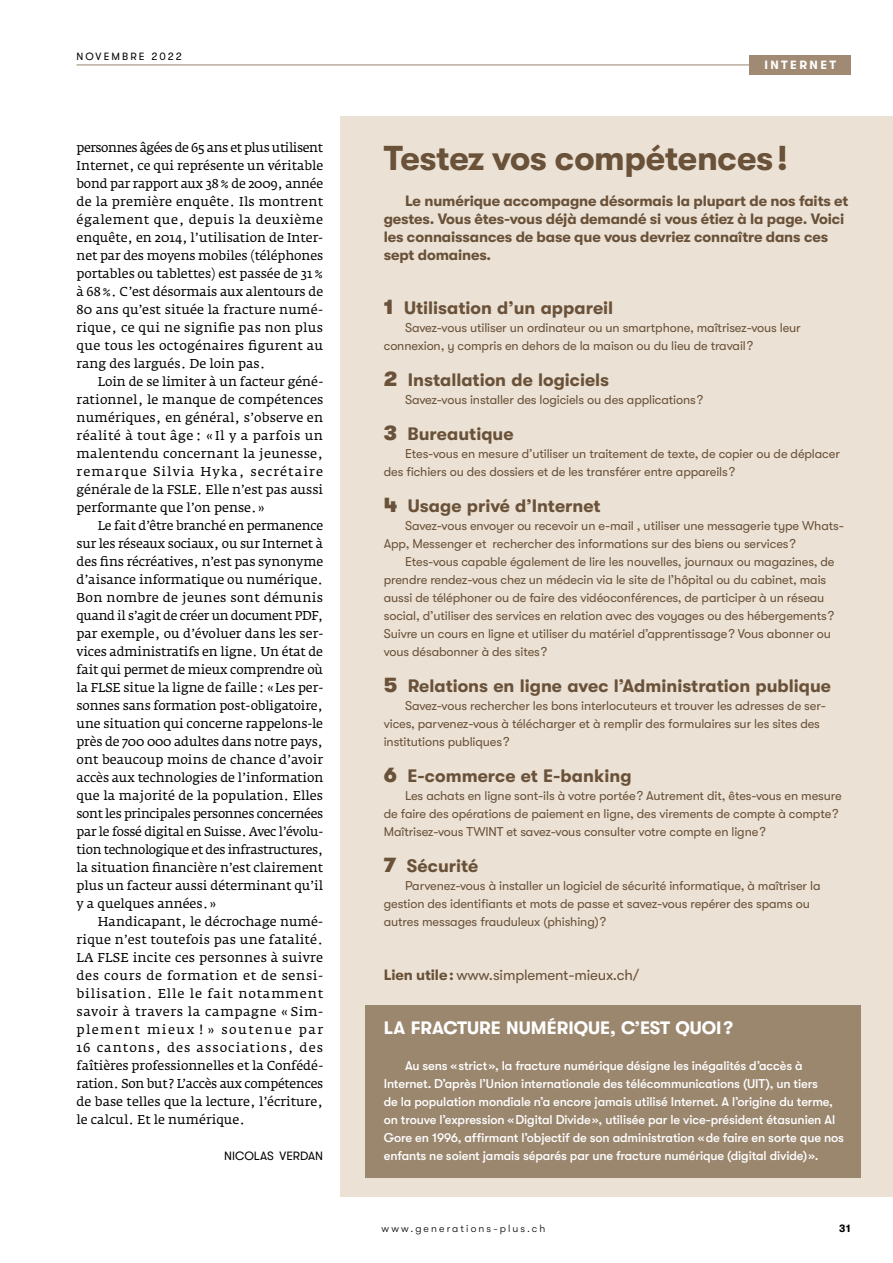
<style>
.page{position:relative;width:893px;height:1263px;background:#fff}
.page>*{position:absolute;margin:0;border:0;box-sizing:border-box;transform-origin:0 0}
.t1{font:700 34.5px "GT Walsheim";letter-spacing:-.01em;color:#6a5139}
.t2{font:700 18px "GT Walsheim";color:#6a5139}
.t3{font:700 18px "GT Walsheim";color:#fff}
.t4{font:700 15px/18px "GT Walsheim";letter-spacing:-.01em;color:#6a5139}
.t5{font:15px "GT Walsheim";letter-spacing:-.01em;color:#6a5139}
.t6{font:12.75px/18px "Fedra Serif A Pro";color:#000;text-align:justify}
.t7{font:12.75px/18px "GT Walsheim";letter-spacing:-.01em;color:#6a5139}
.t8{font:500 12.75px/18px "GT Walsheim";letter-spacing:-.01em;color:#fff}
.t9{font:12px "GT Walsheim";color:#000}
.t10{font:700 12px "GT Walsheim";letter-spacing:.2em;color:#fff}
.t11{font:300 10.5px "GT Walsheim";letter-spacing:.2em;color:#000}
.t12{font:10.5px "GT Walsheim";letter-spacing:.2em;color:#000}
.t13{font:700 10.5px "GT Walsheim";color:#000}
.s1{font-family:"GT Walsheim Bl";font-weight:400;font-size:21px}
.s2{font-weight:700}
</style>
<div class="page">
<div style="left:340px;top:116px;width:553px;height:1080px;background:#ebe2d5"></div>
<div style="left:366px;top:1006px;width:495px;height:172px;background:#9b866e"></div>
<hr style="left:77px;top:65px;width:773px;height:1px;background:#96836a">
<div style="left:749px;top:55px;width:101px;height:20px;background:#a18a74"></div>
<p class="t12" style="left:77px;top:51px;width:107px">NOVEMBRE 2022</p>
<p class="t6" style="left:77px;top:139px;width:248px">personnes âgées de 65 ans et plus utilisent Internet, ce qui représente un véritable bond par rapport aux 38% de 2009, année de la première enquête. Ils montrent également que, depuis la deuxième enquête, en 2014, l’utilisation de Inter&shy;net par des moyens mobiles (téléphones portables ou tablettes) est passée de 31% à 68%. C’est désormais aux alentours de 80 ans qu’est située la fracture numé&shy;rique, ce qui ne signifie pas non plus que tous les octogénaires figurent au rang des largués. De loin pas.</p>
<p class="t6" style="left:77px;top:373px;width:248px;text-indent:21px">Loin de se limiter à un facteur géné&shy;rationnel, le manque de compétences numériques, en général, s’observe en réalité à tout âge : « Il y a parfois un malentendu concernant la jeunesse, remarque Silvia Hyka, secrétaire générale de la FSLE. Elle n’est pas aussi performante que l’on pense.»</p>
<p class="t6" style="left:77px;top:517px;width:248px;text-indent:21px">Le fait d’être branché en permanence sur les réseaux sociaux, ou sur Internet à des fins récréatives, n’est pas synonyme d’aisance informatique ou numérique.<br>Bon nombre de jeunes sont démunis quand il s’agit de créer un document PDF, par exemple, ou d’évoluer dans les ser&shy;vices administratifs en ligne. Un état de fait qui permet de mieux comprendre où la FLSE situe la ligne de faille: «Les per&shy;sonnes sans formation post-obligatoire, une situation qui concerne rappelons-le près de 700 000 adultes dans notre pays, ont beaucoup moins de chance d’avoir accès aux technologies de l’information que la majorité de la population. Elles sont les principales personnes concernées par le fossé digital en Suisse. Avec l’évolu&shy;tion technologique et des infrastructures, la situation financière n’est clairement plus un facteur aussi déterminant qu’il y a quelques années.»</p>
<p class="t6" style="left:77px;top:913px;width:248px;text-indent:21px">Handicapant, le décrochage numé&shy;rique n’est toutefois pas une fatalité.<br>LA FLSE incite ces personnes à suivre des cours de formation et de sensi&shy;bilisation. Elle le fait notamment savoir à travers la campagne « Sim&shy;plement mieux ! » soutenue par 16 cantons, des associations, des faîtières professionnelles et la Confédé&shy;ration. Son but? L’accès aux compétences de base telles que la lecture, l’écriture, le calcul. Et le numérique.</p>
<p class="t9" style="left:224px;top:1149px;width:100px">NICOLAS VERDAN</p>
<p class="t10" style="left:764px;top:59px;width:73px">INTERNET</p>
<h1 class="t1" style="left:384px;top:139px;width:405px">Testez vos compétences!</h1>
<p class="t4" style="left:384px;top:192px;width:466px;text-indent:21px">Le numérique accompagne désormais la plupart de nos faits et gestes. Vous êtes-vous déjà demandé si vous étiez à la page. Voici les connaissances de base que vous devriez connaître dans ces sept domaines.</p>
<h2 class="t2" style="left:384px;top:298px;width:231px"><span class="s1">1</span> Utilisation d’un appareil</h2>
<p class="t7" style="left:384px;top:319px;width:419px;text-indent:21px">Savez-vous utiliser un ordinateur ou un smartphone, maîtrisez-vous leur connexion, y compris en dehors de la maison ou du lieu de travail?</p>
<h2 class="t2" style="left:384px;top:370px;width:227px"><span class="s1">2</span> Installation de logiciels</h2>
<p class="t7" style="left:405px;top:391px;width:300px">Savez-vous installer des logiciels ou des applications?</p>
<h2 class="t2" style="left:384px;top:424px;width:131px"><span class="s1">3</span> Bureautique</h2>
<p class="t7" style="left:384px;top:445px;width:458px;text-indent:21px">Etes-vous en mesure d’utiliser un traitement de texte, de copier ou de déplacer des fichiers ou des dossiers et de les transférer entre appareils?</p>
<h2 class="t2" style="left:384px;top:496px;width:218px"><span class="s1">4</span> Usage privé d’Internet</h2>
<p class="t7" style="left:384px;top:517px;width:462px;text-indent:21px">Savez-vous envoyer ou recevoir un e-mail , utiliser une messagerie type Whats-<br>App, Messenger et rechercher des informations sur des biens ou services?</p>
<p class="t7" style="left:384px;top:553px;width:452px;text-indent:21px">Etes-vous capable également de lire les nouvelles, journaux ou magazines, de prendre rendez-vous chez un médecin via le site de l’hôpital ou du cabinet, mais aussi de téléphoner ou de faire des vidéoconférences, de participer à un réseau social, d’utiliser des services en relation avec des voyages ou des hébergements?<br>Suivre un cours en ligne et utiliser du matériel d’apprentissage? Vous abonner ou vous désabonner à des sites?</p>
<h2 class="t2" style="left:384px;top:676px;width:449px"><span class="s1">5</span> Relations en ligne avec l’Administration publique</h2>
<p class="t7" style="left:384px;top:697px;width:444px;text-indent:21px">Savez-vous rechercher les bons interlocuteurs et trouver les adresses de ser&shy;vices, parvenez-vous à télécharger et à remplir des formulaires sur les sites des institutions publiques?</p>
<h2 class="t2" style="left:384px;top:766px;width:249px"><span class="s1">6</span> E-commerce et E-banking</h2>
<p class="t7" style="left:384px;top:787px;width:460px;text-indent:21px">Les achats en ligne sont-ils à votre portée? Autrement dit, êtes-vous en mesure de faire des opérations de paiement en ligne, des virements de compte à compte?<br>Maîtrisez-vous TWINT et savez-vous consulter votre compte en ligne?</p>
<h2 class="t2" style="left:384px;top:856px;width:96px"><span class="s1">7</span> Sécurité</h2>
<p class="t7" style="left:384px;top:877px;width:438px;text-indent:21px">Parvenez-vous à installer un logiciel de sécurité informatique, à maîtriser la gestion des identifiants et mots de passe et savez-vous repérer des spams ou autres messages frauduleux (phishing)?</p>
<p class="t5" style="left:384px;top:967px;width:257px"><span class="s2">Lien utile:</span> www.simplement-mieux.ch/</p>
<h2 class="t3" style="left:384px;top:1018px;width:351px">LA FRACTURE NUMÉRIQUE, C’EST QUOI?</h2>
<p class="t8" style="left:384px;top:1057px;width:462px;text-indent:21px">Au sens «strict», la fracture numérique désigne les inégalités d’accès à Internet. D’après l’Union internationale des télécommunications (UIT), un tiers<br>de la population mondiale n’a encore jamais utilisé Internet. A l’origine du terme, on trouve l’expression «Digital Divide», utilisée par le vice-président étasunien Al Gore en 1996, affirmant l’objectif de son administration «de faire en sorte que nos enfants ne soient jamais séparés par une fracture numérique (digital divide)».</p>
<p class="t11" style="left:382px;top:1223px;width:165px">www.generations-plus.ch</p>
<p class="t13" style="left:839px;top:1223px;width:13px">31</p>
</div>
